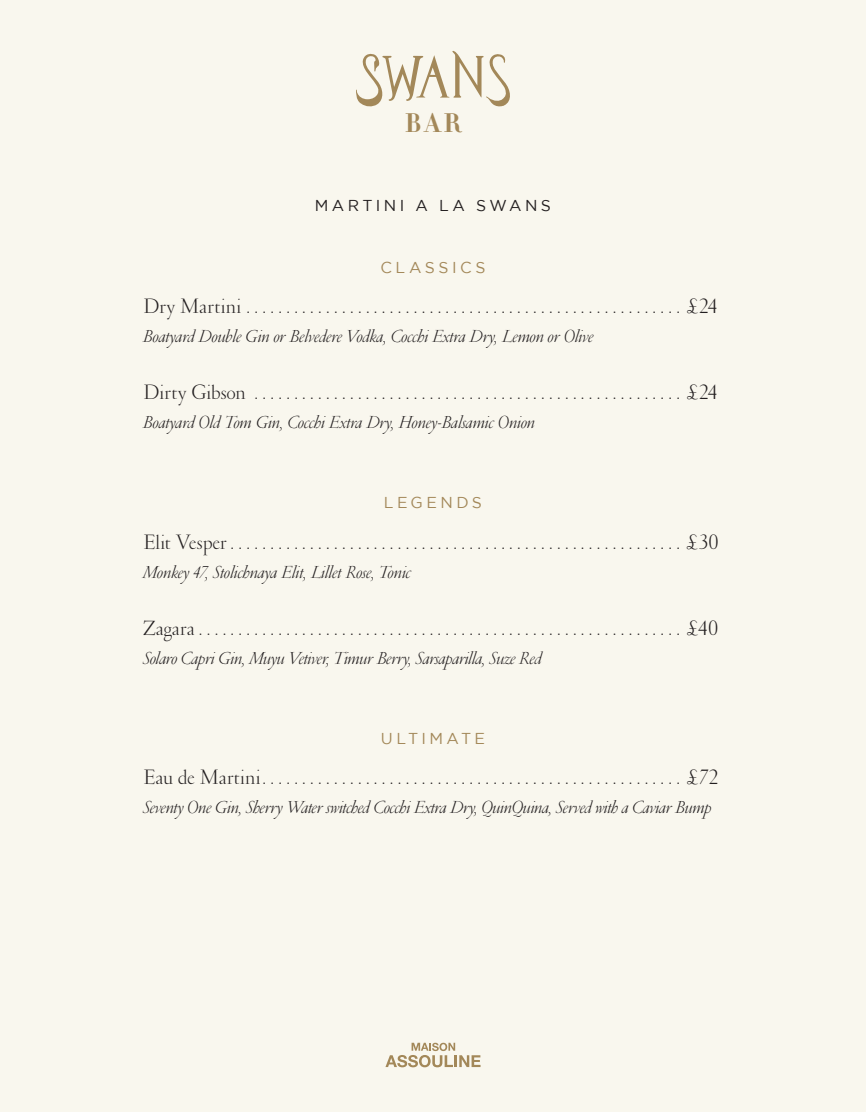
<style>
.page{position:relative;width:866px;height:1112px;background:#fff}
.page>*{position:absolute;margin:0;border:0;box-sizing:border-box;transform-origin:0 0}
.t1{font:26.43px "Didot HTF B06 Bold";color:#a38859}
.Paragraph_Style_1{font:300 21px "Garamond";letter-spacing:.015em;color:#231f20}
.Paragraph_Style_1-2{font:italic 300 17.5px "Garamond";letter-spacing:.01em;color:#231f20}
.Paragraph_Style_1-3{font:15.75px "Gotham";letter-spacing:.22em;color:#a38859}
.Paragraph_Style_1-4{font:15.75px "Gotham";letter-spacing:.215em;color:#231f20}
</style>
<div class="page">
<div style="left:0;top:0;width:866px;height:1111px;background:#f9f7ee"></div>
<svg style="left:356px;top:51px;width:154px;height:56px"></svg>
<svg style="left:385px;top:1042px;width:95px;height:25px"></svg>
<p class="t1" style="left:405px;top:106px;width:58px">BAR</p>
<p class="Paragraph_Style_1-4" style="left:315px;top:196px;width:238px">MARTINI A LA SWANS</p>
<p class="Paragraph_Style_1-3" style="left:380px;top:257px;width:106px">CLASSICS</p>
<p class="Paragraph_Style_1" style="left:143px;top:295px;width:576px">Dry Martini . . . . . . . . . . . . . . . . . . . . . . . . . . . . . . . . . . . . . . . . . . . . . . . . . . . . . . . £24</p>
<p class="Paragraph_Style_1-2" style="left:143px;top:327px;width:452px">Boatyard Double Gin or Belvedere Vodka, Cocchi Extra Dry, Lemon or Olive</p>
<p class="Paragraph_Style_1" style="left:143px;top:381px;width:576px">Dirty Gibson . . . . . . . . . . . . . . . . . . . . . . . . . . . . . . . . . . . . . . . . . . . . . . . . . . . . . . £24</p>
<p class="Paragraph_Style_1-2" style="left:143px;top:413px;width:393px">Boatyard Old Tom Gin, Cocchi Extra Dry, Honey-Balsamic Onion</p>
<p class="Paragraph_Style_1-3" style="left:384px;top:492px;width:100px">LEGENDS</p>
<p class="Paragraph_Style_1" style="left:143px;top:531px;width:576px">Elit Vesper . . . . . . . . . . . . . . . . . . . . . . . . . . . . . . . . . . . . . . . . . . . . . . . . . . . . . . . . . £30</p>
<p class="Paragraph_Style_1-2" style="left:143px;top:563px;width:269px">Monkey 47, Stolichnaya Elit, Lillet Rose, Tonic</p>
<p class="Paragraph_Style_1" style="left:143px;top:616px;width:576px">Zagara . . . . . . . . . . . . . . . . . . . . . . . . . . . . . . . . . . . . . . . . . . . . . . . . . . . . . . . . . . . . . £40</p>
<p class="Paragraph_Style_1-2" style="left:143px;top:649px;width:400px">Solaro Capri Gin, Muyu Vetiver, Timur Berry, Sarsaparilla, Suze Red</p>
<p class="Paragraph_Style_1-3" style="left:381px;top:728px;width:106px">ULTIMATE</p>
<p class="Paragraph_Style_1" style="left:143px;top:766px;width:576px">Eau de Martini . . . . . . . . . . . . . . . . . . . . . . . . . . . . . . . . . . . . . . . . . . . . . . . . . . . . . £72</p>
<p class="Paragraph_Style_1-2" style="left:143px;top:798px;width:570px">Seventy One Gin, Sherry Water switched Cocchi Extra Dry, QuinQuina, Served with a Caviar Bump</p>
</div>
